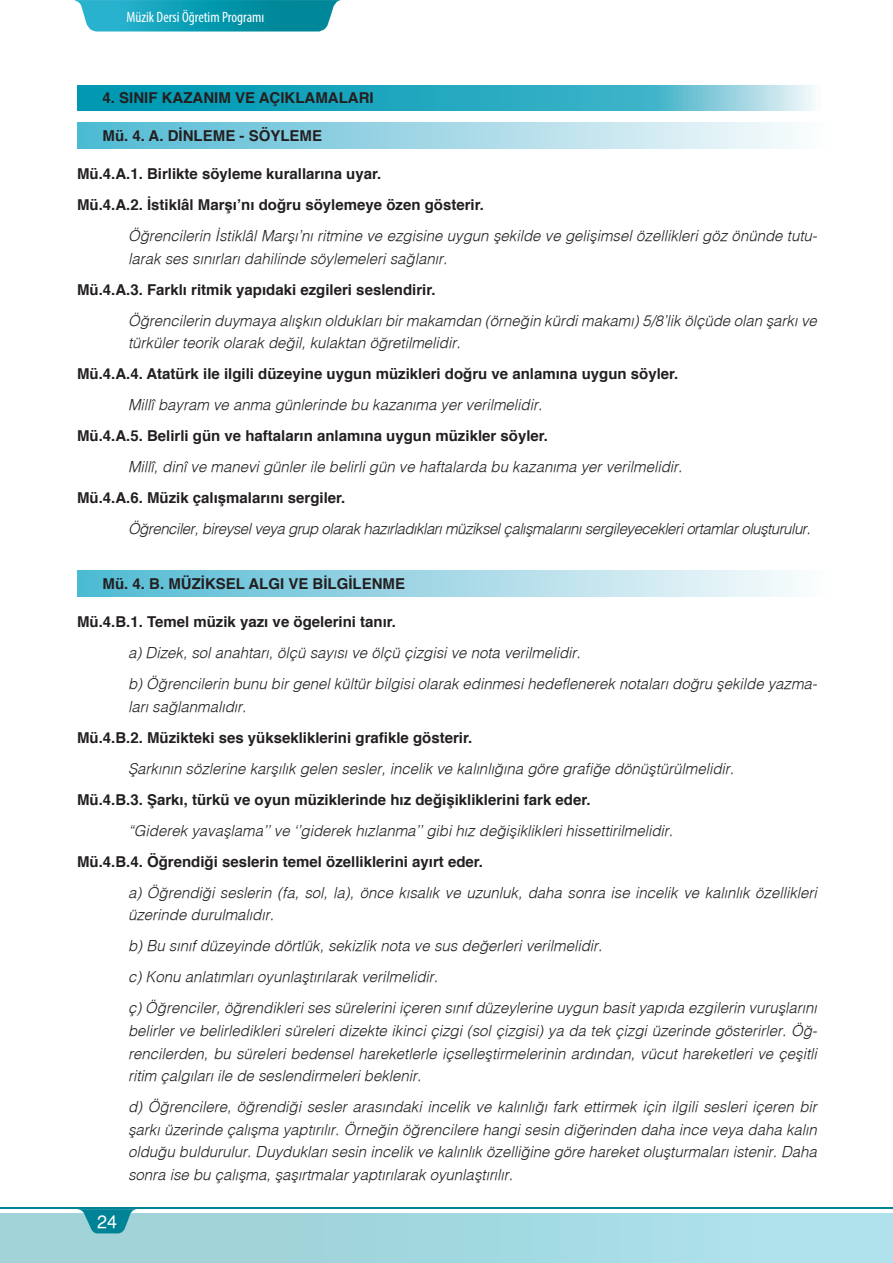
<style>
.page{position:relative;width:893px;height:1263px;background:#fff}
.page>*{position:absolute;margin:0;border:0;box-sizing:border-box;transform-origin:0 0}
.t1{font:500 18px "Helvetica";color:#fff}
.t2{font:italic 300 15px/22.5px "Helvetica";color:#231f20}
.t3{font:700 15px/31px "Helvetica";color:#231f20}
.t4{font:italic 300 15px "Helvetica";letter-spacing:-.03em;color:#231f20}
.t5{font:condensed 15px "Myriad Pro";color:#fff}
</style>
<div class="page">
<div style="left:0;top:1213px;width:893px;height:50px;background:linear-gradient(to right,#9dcfd4,#aee3ed)"></div>
<hr style="left:0;top:1207px;width:893px;height:2px;background:#008297">
<svg style="left:77px;top:1209px;width:66px;height:25px;background:#45a5b3"></svg>
<svg style="left:74px;top:0;width:267px;height:32px;background:#23a3b8"></svg>
<svg style="left:77px;top:85px;width:736px;height:26px;background:#35afc4"></svg>
<div style="left:77px;top:123px;width:756px;height:25px;background:linear-gradient(to right,#50b9d3,#fefcfd)"></div>
<div style="left:77px;top:571px;width:756px;height:25px;background:linear-gradient(to right,#50b9d3,#fefcfd)"></div>
<p class="t5" style="left:127px;top:8px;width:139px">Müzik Dersi Öğretim Programı</p>
<p class="t3" style="left:103px;top:83px;width:273px">4. SINIF KAZANIM VE AÇIKLAMALARI</p>
<p class="t3" style="left:103px;top:120px;width:221px">Mü. 4. A. DİNLEME - SÖYLEME</p>
<p class="t3" style="left:77px;top:159px;width:408px">Mü.4.A.1. Birlikte söyleme kurallarına uyar.<br>Mü.4.A.2. İstiklâl Marşı’nı doğru söylemeye özen gösterir.</p>
<p class="t2" style="left:128px;top:224px;width:691px">Öğrencilerin İstiklâl Marşı’nı ritmine ve ezgisine uygun şekilde ve gelişimsel özellikleri göz önünde tutu&shy;larak ses sınırları dahilinde söylemeleri sağlanır.</p>
<p class="t3" style="left:77px;top:274px;width:360px">Mü.4.A.3. Farklı ritmik yapıdaki ezgileri seslendirir.</p>
<p class="t2" style="left:128px;top:309px;width:690px">Öğrencilerin duymaya alışkın oldukları bir makamdan (örneğin kürdi makamı) 5/8’lik ölçüde olan şarkı ve türküler teorik olarak değil, kulaktan öğretilmelidir.</p>
<p class="t3" style="left:77px;top:359px;width:603px">Mü.4.A.4. Atatürk ile ilgili düzeyine uygun müzikleri doğru ve anlamına uygun söyler.</p>
<p class="t2" style="left:128px;top:393px;width:416px">Millî bayram ve anma günlerinde bu kazanıma yer verilmelidir.</p>
<p class="t3" style="left:77px;top:421px;width:472px">Mü.4.A.5. Belirli gün ve haftaların anlamına uygun müzikler söyler.</p>
<p class="t2" style="left:128px;top:455px;width:556px">Millî, dinî ve manevi günler ile belirli gün ve haftalarda bu kazanıma yer verilmelidir.</p>
<p class="t3" style="left:77px;top:483px;width:270px">Mü.4.A.6. Müzik çalışmalarını sergiler.</p>
<p class="t4" style="left:128px;top:520px;width:684px">Öğrenciler, bireysel veya grup olarak hazırladıkları müziksel çalışmalarını sergileyecekleri ortamlar oluşturulur.</p>
<p class="t3" style="left:103px;top:569px;width:304px">Mü. 4. B. MÜZİKSEL ALGI VE BİLGİLENME</p>
<p class="t3" style="left:77px;top:607px;width:321px">Mü.4.B.1. Temel müzik yazı ve ögelerini tanır.</p>
<p class="t2" style="left:128px;top:637px;width:691px;line-height:31px">a) Dizek, sol anahtarı, ölçü sayısı ve ölçü çizgisi ve nota verilmelidir.<br>b) Öğrencilerin bunu bir genel kültür bilgisi olarak edinmesi hedeflenerek notaları doğru şekilde yazma-</p>
<p class="t2" style="left:128px;top:695px;width:120px">ları sağlanmalıdır.</p>
<p class="t3" style="left:77px;top:722px;width:397px">Mü.4.B.2. Müzikteki ses yüksekliklerini grafikle gösterir.</p>
<p class="t2" style="left:128px;top:757px;width:607px">Şarkının sözlerine karşılık gelen sesler, incelik ve kalınlığına göre grafiğe dönüştürülmelidir.</p>
<p class="t3" style="left:77px;top:784px;width:515px">Mü.4.B.3. Şarkı, türkü ve oyun müziklerinde hız değişikliklerini fark eder.</p>
<p class="t2" style="left:128px;top:819px;width:547px">“Giderek yavaşlama’’ ve ‘’giderek hızlanma’’ gibi hız değişiklikleri hissettirilmelidir.</p>
<p class="t3" style="left:77px;top:846px;width:407px">Mü.4.B.4. Öğrendiği seslerin temel özelliklerini ayırt eder.</p>
<p class="t2" style="left:128px;top:881px;width:690px">a) Öğrendiği seslerin (fa, sol, la), önce kısalık ve uzunluk, daha sonra ise incelik ve kalınlık özellikleri üzerinde durulmalıdır.</p>
<p class="t2" style="left:128px;top:930px;width:690px;line-height:31px">b) Bu sınıf düzeyinde dörtlük, sekizlik nota ve sus değerleri verilmelidir.<br>c) Konu anlatımları oyunlaştırılarak verilmelidir.<br>ç) Öğrenciler, öğrendikleri ses sürelerini içeren sınıf düzeylerine uygun basit yapıda ezgilerin vuruşlarını</p>
<p class="t2" style="left:128px;top:1019px;width:691px;text-align:justify">belirler ve belirledikleri süreleri dizekte ikinci çizgi (sol çizgisi) ya da tek çizgi üzerinde gösterirler. Öğ&shy;rencilerden, bu süreleri bedensel hareketlerle içselleştirmelerinin ardından, vücut hareketleri ve çeşitli ritim çalgıları ile de seslendirmeleri beklenir.</p>
<p class="t2" style="left:128px;top:1095px;width:690px;text-align:justify">d) Öğrencilere, öğrendiği sesler arasındaki incelik ve kalınlığı fark ettirmek için ilgili sesleri içeren bir şarkı üzerinde çalışma yaptırılır. Örneğin öğrencilere hangi sesin diğerinden daha ince veya daha kalın olduğu buldurulur. Duydukları sesin incelik ve kalınlık özelliğine göre hareket oluşturmaları istenir. Daha sonra ise bu çalışma, şaşırtmalar yaptırılarak oyunlaştırılır.</p>
<p class="t1" style="left:97px;top:1211px;width:22px">24</p>
</div>
